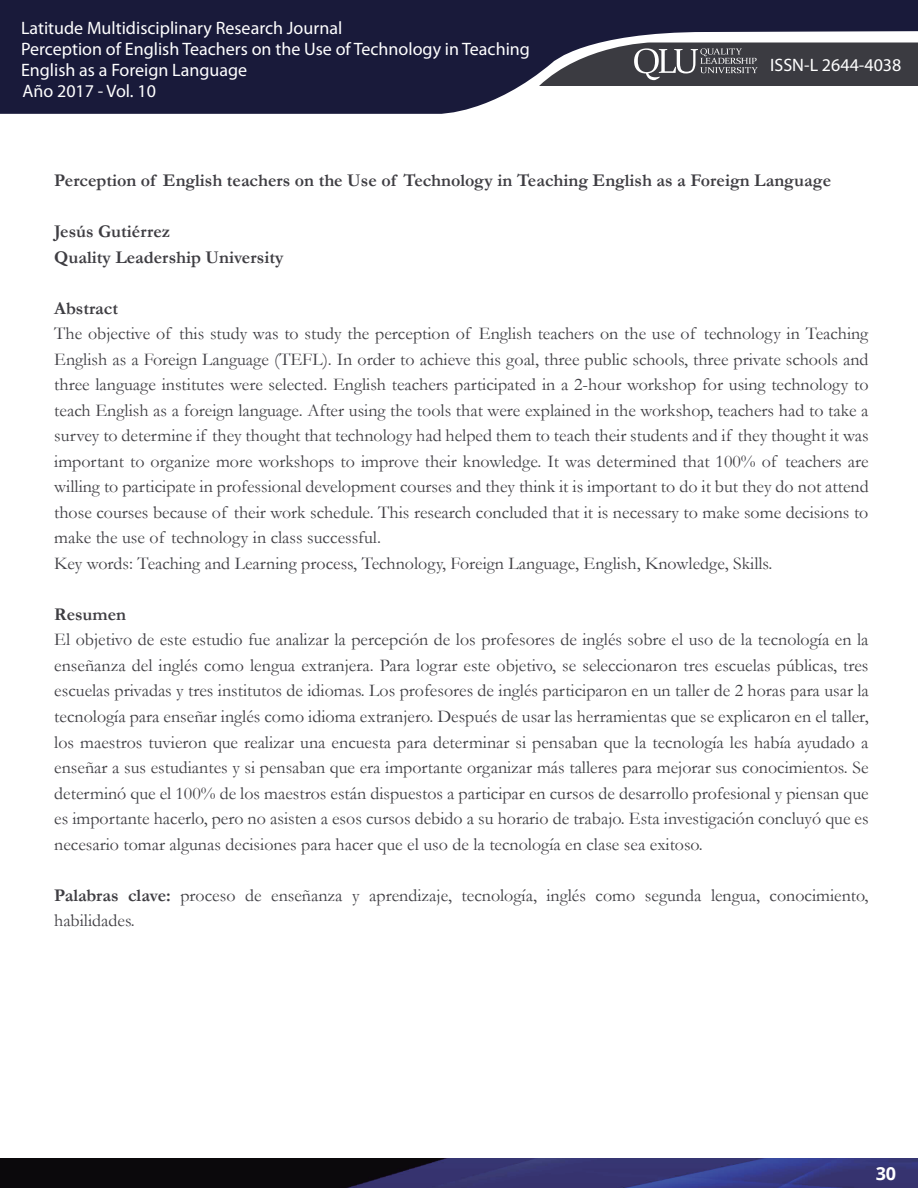
<style>
.page{position:relative;width:918px;height:1188px;background:#fff}
.page>*{position:absolute;margin:0;border:0;box-sizing:border-box;transform-origin:0 0}
.t1{font:18px/25.5px "Garamond";color:#3e3d42}
.t2{font:18px/21.6px "Myriad Pro";color:#fff}
.t3{font:700 18px/25.5px "Garamond";color:#3e3d42}
.t4{font:700 18px "Open Sans";color:#fff}
.s1{font-weight:700}
</style>
<div class="page">
<img style="left:0;top:1158px;width:918px;height:30px">
<svg style="left:0;top:0;width:918px;height:114px;fill:#191a3a"></svg>
<svg style="left:539px;top:43px;width:379px;height:43px;background:#4d4d53"></svg>
<p class="t2" style="left:21px;top:16px;width:323px">Latitude Multidisciplinary Research Journal</p>
<p class="t2" style="left:21px;top:38px;width:510px">Perception of English Teachers on the Use of Technology in Teaching<br>English as a Foreign Language</p>
<p class="t2" style="left:22px;top:80px;width:135px">Año 2017 - Vol. 10</p>
<p class="t2" style="left:770px;top:53px;width:133px">ISSN-L 2644-4038</p>
<p class="t3" style="left:54px;top:168px;width:778px">Perception of English teachers on the Use of Technology in Teaching English as a Foreign Language</p>
<p class="t3" style="left:54px;top:219px;width:231px">Jesús Gutiérrez<br>Quality Leadership University</p>
<p class="t3" style="left:54px;top:296px;width:65px">Abstract</p>
<p class="t1" style="left:54px;top:321px;width:816px">The objective of this study was to study the perception of English teachers on the use of technology in Teaching English as a Foreign Language (TEFL). In order to achieve this goal, three public schools, three private schools and three language institutes were selected. English teachers participated in a 2-hour workshop for using technology to teach English as a foreign language. After using the tools that were explained in the workshop, teachers had to take a survey to determine if they thought that technology had helped them to teach their students and if they thought it was important to organize more workshops to improve their knowledge. It was determined that 100% of teachers are willing to participate in professional development courses and they think it is important to do it but they do not attend those courses because of their work schedule. This research concluded that it is necessary to make some decisions to make the use of technology in class successful.<br>Key words: Teaching and Learning process, Technology, Foreign Language, English, Knowledge, Skills.</p>
<p class="t3" style="left:54px;top:602px;width:73px">Resumen</p>
<p class="t1" style="left:54px;top:627px;width:816px;text-align:justify">El objetivo de este estudio fue analizar la percepción de los profesores de inglés sobre el uso de la tecnología en la enseñanza del inglés como lengua extranjera. Para lograr este objetivo, se seleccionaron tres escuelas públicas, tres escuelas privadas y tres institutos de idiomas. Los profesores de inglés participaron en un taller de 2 horas para usar la tecnología para enseñar inglés como idioma extranjero. Después de usar las herramientas que se explicaron en el taller, los maestros tuvieron que realizar una encuesta para determinar si pensaban que la tecnología les había ayudado a enseñar a sus estudiantes y si pensaban que era importante organizar más talleres para mejorar sus conocimientos. Se determinó que el 100% de los maestros están dispuestos a participar en cursos de desarrollo profesional y piensan que es importante hacerlo, pero no asisten a esos cursos debido a su horario de trabajo. Esta investigación concluyó que es necesario tomar algunas decisiones para hacer que el uso de la tecnología en clase sea exitoso.</p>
<p class="t1" style="left:54px;top:882px;width:816px"><span class="s1">Palabras clave:</span> proceso de enseñanza y aprendizaje, tecnología, inglés como segunda lengua, conocimiento, habilidades.</p>
<p class="t4" style="left:876px;top:1160px;width:22px">30</p>
</div>
